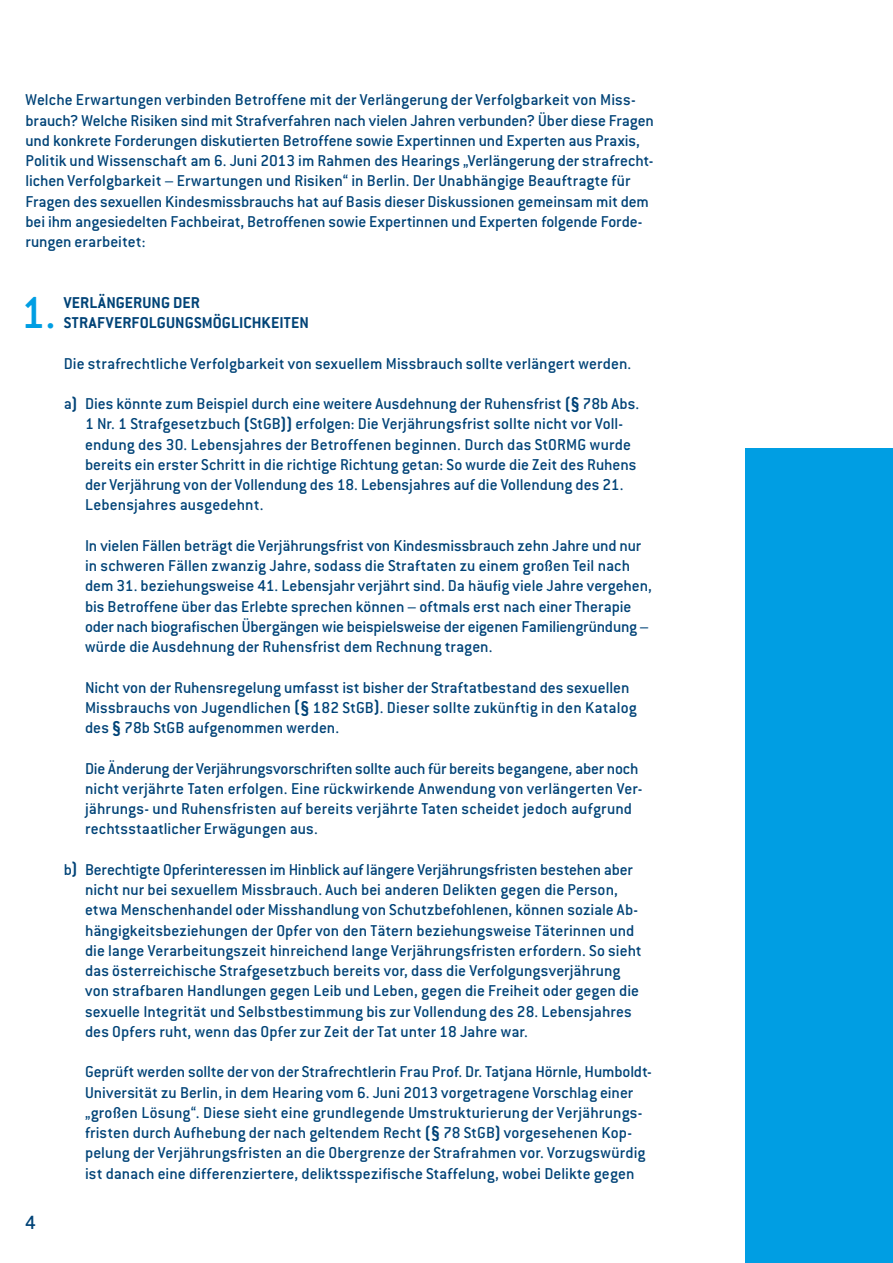
<style>
.page{position:relative;width:893px;height:1263px;background:#fff}
.page>*{position:absolute;margin:0;border:0;box-sizing:border-box;transform-origin:0 0}
.t1{font:500 49.35px "Conduit ITC";color:#009ee3}
.t2{font:500 21px "Conduit ITC";color:#004377}
.aufzählung{font:500 17.25px/20.2px "Conduit ITC";color:#004377}
.text{font:500 17.25px/20.2px "Conduit ITC";color:#004377}
.aufzählung-2{font:700 17.25px/20.2px "Conduit ITC";letter-spacing:.01em;color:#004377}
.s1{font-weight:700}
</style>
<div class="page">
<div style="left:746px;top:449px;width:147px;height:814px;background:#009ee3"></div>
<p class="text" style="left:26px;top:90px;width:630px">Welche Erwartungen verbinden Betroffene mit der Verlängerung der Verfolgbarkeit von Miss&shy;brauch? Welche Risiken sind mit Strafverfahren nach vielen Jahren verbunden? Über diese Fragen und konkrete Forderungen diskutierten Betroffene sowie Expertinnen und Experten aus Praxis, Politik und Wissenschaft am 6. Juni 2013 im Rahmen des Hearings „Verlängerung der strafrecht&shy;lichen Verfolgbarkeit – Erwartungen und Risiken“ in Berlin. Der Unabhängige Beauftragte für Fragen des sexuellen Kindesmissbrauchs hat auf Basis dieser Diskussionen gemeinsam mit dem bei ihm angesiedelten Fachbeirat, Betroffenen sowie Expertinnen und Experten folgende Forde&shy;rungen erarbeitet:</p>
<p class="t1" style="left:21px;top:285px;width:37px">1.</p>
<p class="aufzählung-2" style="left:64px;top:292px;width:247px">VERLÄNGERUNG DER<br>STRAFVERFOLGUNGSMÖGLICHKEITEN</p>
<p class="aufzählung" style="left:64px;top:353px;width:569px">Die strafrechtliche Verfolgbarkeit von sexuellem Missbrauch sollte verlängert werden.</p>
<p class="aufzählung" style="left:85px;top:393px;width:556px;text-indent:-21px">a<span class="s1">)</span> Dies könnte zum Beispiel durch eine weitere Ausdehnung der Ruhensfrist <span class="s1">(§</span> 78b Abs.<br>1 Nr. 1 Strafgesetzbuch <span class="s1">(</span>StGB<span class="s1">))</span> erfolgen: Die Verjährungsfrist sollte nicht vor Voll&shy;endung des 30. Lebensjahres der Betroffenen beginnen. Durch das StORMG wurde bereits ein erster Schritt in die richtige Richtung getan: So wurde die Zeit des Ruhens der Verjährung von der Vollendung des 18. Lebensjahres auf die Vollendung des 21.<br>Lebensjahres ausgedehnt.</p>
<p class="aufzählung" style="left:85px;top:535px;width:569px">In vielen Fällen beträgt die Verjährungsfrist von Kindesmissbrauch zehn Jahre und nur in schweren Fällen zwanzig Jahre, sodass die Straftaten zu einem großen Teil nach dem 31. beziehungsweise 41. Lebensjahr verjährt sind. Da häufig viele Jahre vergehen, bis Betroffene über das Erlebte sprechen können – oftmals erst nach einer Therapie oder nach biografischen Übergängen wie beispielsweise der eigenen Familiengründung – würde die Ausdehnung der Ruhensfrist dem Rechnung tragen.</p>
<p class="aufzählung" style="left:85px;top:677px;width:553px">Nicht von der Ruhensregelung umfasst ist bisher der Straftatbestand des sexuellen<br>Missbrauchs von Jugendlichen <span class="s1">(§</span> 182 StGB<span class="s1">)</span>. Dieser sollte zukünftig in den Katalog des <span class="s1">§</span> 78b StGB aufgenommen werden.</p>
<p class="aufzählung" style="left:85px;top:758px;width:557px">Die Änderung der Verjährungsvorschriften sollte auch für bereits begangene, aber noch nicht verjährte Taten erfolgen. Eine rückwirkende Anwendung von verlängerten Ver&shy;jährungs- und Ruhensfristen auf bereits verjährte Taten scheidet jedoch aufgrund rechtsstaatlicher Erwägungen aus.</p>
<p class="aufzählung" style="left:85px;top:859px;width:558px;text-indent:-21px">b<span class="s1">)</span> Berechtigte Opferinteressen im Hinblick auf längere Verjährungsfristen bestehen aber nicht nur bei sexuellem Missbrauch. Auch bei anderen Delikten gegen die Person, etwa Menschenhandel oder Misshandlung von Schutzbefohlenen, können soziale Ab&shy;hängigkeitsbeziehungen der Opfer von den Tätern beziehungsweise Täterinnen und die lange Verarbeitungszeit hinreichend lange Verjährungsfristen erfordern. So sieht das österreichische Strafgesetzbuch bereits vor, dass die Verfolgungsverjährung von strafbaren Handlungen gegen Leib und Leben, gegen die Freiheit oder gegen die sexuelle Integrität und Selbstbestimmung bis zur Vollendung des 28. Lebensjahres des Opfers ruht, wenn das Opfer zur Zeit der Tat unter 18 Jahre war.</p>
<p class="aufzählung" style="left:85px;top:1062px;width:568px">Geprüft werden sollte der von der Strafrechtlerin Frau Prof. Dr. Tatjana Hörnle, Humboldt-Universität zu Berlin, in dem Hearing vom 6. Juni 2013 vorgetragene Vorschlag einer „großen Lösung“. Diese sieht eine grundlegende Umstrukturierung der Verjährungs&shy;fristen durch Aufhebung der nach geltendem Recht <span class="s1">(§</span> 78 StGB<span class="s1">)</span> vorgesehenen Kop&shy;pelung der Verjährungsfristen an die Obergrenze der Strafrahmen vor. Vorzugswürdig ist danach eine differenziertere, deliktsspezifische Staffelung, wobei Delikte gegen</p>
<p class="t2" style="left:25px;top:1211px;width:12px">4</p>
</div>
